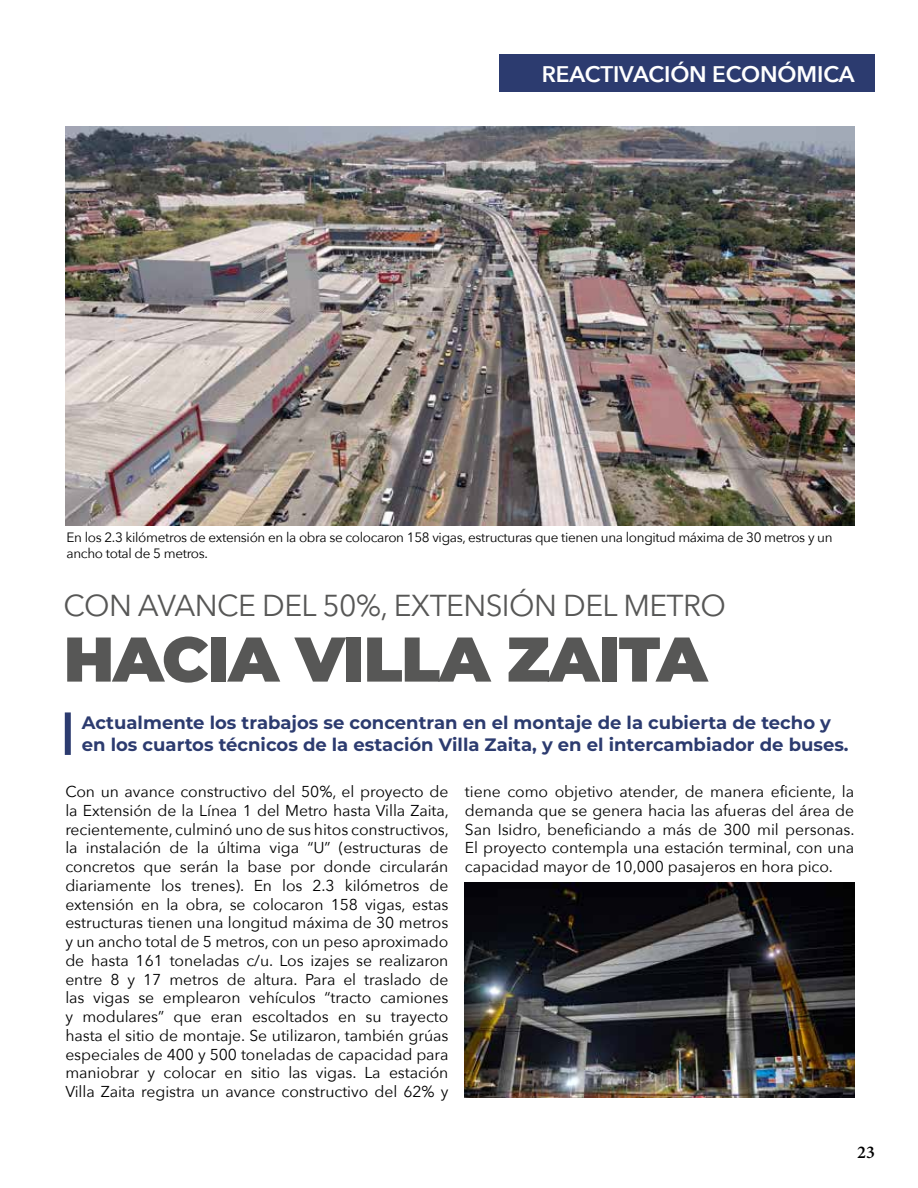
<style>
.page{position:relative;width:918px;height:1188px;background:#fff}
.page>*{position:absolute;margin:0;border:0;box-sizing:border-box;transform-origin:0 0}
.t1{font:900 63px "Montserrat";letter-spacing:-.02em;color:#575756}
.t2{font:30px "Avenir Next LT Pro";letter-spacing:-.02em;color:#575756}
.t3{font:600 22.5px "Avenir Next";letter-spacing:-.005em;color:#fff}
.t4{font:700 18px/21.6px "Montserrat";color:#2c3b6f}
.t5{font:600 18px "Minion Pro";color:#000}
.t6{font:15.75px/18.8px "Avenir Next";letter-spacing:-.005em;color:#000;text-align:justify}
.t7{font:13.5px/16.5px "Avenir Next";letter-spacing:-.025em;color:#000}
</style>
<div class="page">
<div style="left:499px;top:54px;width:376px;height:38px;background:#2c3b6f"></div>
<img style="left:65px;top:126px;width:789px;height:399px">
<div style="left:65px;top:712px;width:6px;height:43px;background:#2c3b6f"></div>
<img style="left:465px;top:882px;width:389px;height:216px">
<h3 class="t3" style="left:542px;top:55px;width:314px">REACTIVACIÓN ECONÓMICA</h3>
<p class="t7" style="left:67px;top:528px;width:768px">En los 2.3 kilómetros de extensión en la obra se colocaron 158 vigas, estructuras que tienen una longitud máxima de 30 metros y un ancho total de 5 metros.</p>
<h2 class="t2" style="left:64px;top:587px;width:664px">CON AVANCE DEL 50%, EXTENSIÓN DEL METRO</h2>
<h1 class="t1" style="left:64px;top:612px;width:645px">HACIA VILLA ZAITA</h1>
<p class="t4" style="left:82px;top:711px;width:768px">Actualmente los trabajos se concentran en el montaje de la cubierta de techo y en los cuartos técnicos de la estación Villa Zaita, y en el intercambiador de buses.</p>
<p class="t6" style="left:65px;top:782px;width:385px">Con un avance constructivo del 50%, el proyecto de la Extensión de la Línea 1 del Metro hasta Villa Zaita, recientemente, culminó uno de sus hitos constructivos, la instalación de la última viga “U” (estructuras de concretos que serán la base por donde circularán diariamente los trenes). En los 2.3 kilómetros de extensión en la obra, se colocaron 158 vigas, estas estructuras tienen una longitud máxima de 30 metros y un ancho total de 5 metros, con un peso aproximado de hasta 161 toneladas c/u. Los izajes se realizaron entre 8 y 17 metros de altura. Para el traslado de las vigas se emplearon vehículos “tracto camiones y modulares” que eran escoltados en su trayecto hasta el sitio de montaje. Se utilizaron, también grúas especiales de 400 y 500 toneladas de capacidad para maniobrar y colocar en sitio las vigas. La estación Villa Zaita registra un avance constructivo del 62% y</p>
<p class="t6" style="left:465px;top:782px;width:391px">tiene como objetivo atender, de manera eficiente, la demanda que se genera hacia las afueras del área de San Isidro, beneficiando a más de 300 mil personas.<br>El proyecto contempla una estación terminal, con una capacidad mayor de 10,000 pasajeros en hora pico.</p>
<p class="t5" style="left:857px;top:1140px;width:19px">23</p>
</div>
